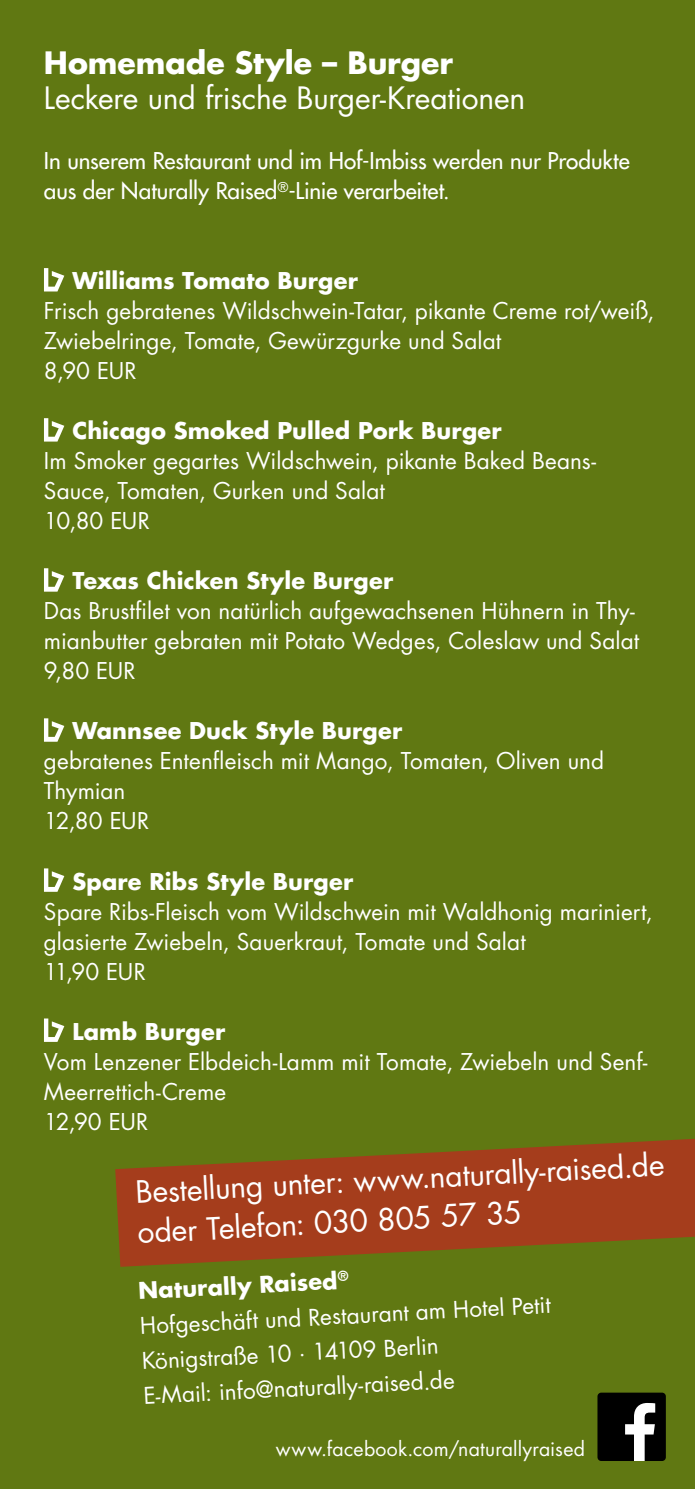
<style>
.page{position:relative;width:695px;height:1489px;background:#fff}
.page>*{position:absolute;margin:0;border:0;box-sizing:border-box;transform-origin:0 0}
.t1{font:30px "Futura";letter-spacing:-.005em;color:#fff}
.t2{font:700 30px "Futura";color:#fff}
.t3{font:22.5px/30px "Futura";letter-spacing:.005em;color:#fff}
.t4{font:700 22.5px "Futura";letter-spacing:.005em;color:#fff}
.t5{font:22.5px/30px "Futura";letter-spacing:-.005em;color:#fff}
.t6{font:19.5px "Futura";letter-spacing:.015em;color:#fff}
</style>
<div class="page">
<div style="left:0;top:0;width:694px;height:1488px;background:#607812"></div>
<svg style="left:44px;top:268px;width:20px;height:23px"></svg>
<svg style="left:44px;top:418px;width:20px;height:23px"></svg>
<svg style="left:44px;top:568px;width:20px;height:23px"></svg>
<svg style="left:44px;top:718px;width:20px;height:23px"></svg>
<svg style="left:44px;top:868px;width:20px;height:23px"></svg>
<svg style="left:44px;top:1018px;width:20px;height:23px"></svg>
<div style="left:597px;top:1392px;width:68px;height:68px;background:#000;border-radius:4px"></div>
<svg style="left:625px;top:1403px;width:30px;height:57px"></svg>
<svg style="left:115px;top:1139px;width:579px;height:127px;fill:#a53d1c"></svg>
<p class="t2" style="left:44px;top:42px;width:410px">Homemade Style – Burger</p>
<p class="t1" style="left:44px;top:77px;width:483px">Leckere und frische Burger-Kreationen</p>
<p class="t5" style="left:44px;top:146px;width:587px">In unserem Restaurant und im Hof-Imbiss werden nur Produkte aus der Naturally Raised<sup>®</sup>-Linie verarbeitet.</p>
<p class="t4" style="left:72px;top:265px;width:287px">Williams Tomato Burger</p>
<p class="t3" style="left:44px;top:295px;width:611px">Frisch gebratenes Wildschwein-Tatar, pikante Creme rot/weiß,<br>Zwiebelringe, Tomate, Gewürzgurke und Salat</p>
<p class="t3" style="left:44px;top:355px;width:94px">8,90 EUR</p>
<p class="t4" style="left:72px;top:415px;width:431px">Chicago Smoked Pulled Pork Burger</p>
<p class="t3" style="left:44px;top:445px;width:553px">Im Smoker gegartes Wildschwein, pikante Baked Beans-</p>
<p class="t3" style="left:44px;top:475px;width:342px">Sauce, Tomaten, Gurken und Salat</p>
<p class="t3" style="left:44px;top:505px;width:107px">10,80 EUR</p>
<p class="t4" style="left:72px;top:565px;width:322px">Texas Chicken Style Burger</p>
<p class="t3" style="left:44px;top:595px;width:592px">Das Brustfilet von natürlich aufgewachsenen Hühnern in Thy-</p>
<p class="t3" style="left:44px;top:625px;width:596px">mianbutter gebraten mit Potato Wedges, Coleslaw und Salat</p>
<p class="t3" style="left:44px;top:655px;width:93px">9,80 EUR</p>
<p class="t4" style="left:72px;top:715px;width:331px">Wannsee Duck Style Burger</p>
<p class="t3" style="left:44px;top:745px;width:561px">gebratenes Entenfleisch mit Mango, Tomaten, Oliven und<br>Thymian</p>
<p class="t3" style="left:44px;top:805px;width:107px">12,80 EUR</p>
<p class="t4" style="left:72px;top:865px;width:282px">Spare Ribs Style Burger</p>
<p class="t3" style="left:44px;top:895px;width:610px">Spare Ribs-Fleisch vom Wildschwein mit Waldhonig mariniert, glasierte Zwiebeln, Sauerkraut, Tomate und Salat</p>
<p class="t3" style="left:44px;top:955px;width:103px">11,90 EUR</p>
<p class="t4" style="left:72px;top:1015px;width:154px">Lamb Burger</p>
<p class="t3" style="left:44px;top:1045px;width:605px">Vom Lenzener Elbdeich-Lamm mit Tomate, Zwiebeln und Senf-</p>
<p class="t3" style="left:44px;top:1075px;width:184px">Meerrettich-Creme</p>
<p class="t3" style="left:44px;top:1105px;width:106px">12,90 EUR</p>
<p class="t1" style="left:134px;top:1171px;width:531px;rotate:-3deg">Bestellung unter: www.naturally-raised.de</p>
<p class="t1" style="left:136px;top:1211px;width:386px;rotate:-3deg">oder Telefon: 030 805 57 35</p>
<p class="t4" style="left:137px;top:1275px;width:212px;rotate:-3deg">Naturally Raised<sup>®</sup></p>
<p class="t3" style="left:139px;top:1310px;width:412px;rotate:-3deg">Hofgeschäft und Restaurant am Hotel Petit</p>
<p class="t3" style="left:141px;top:1345px;width:298px;rotate:-3deg">Königstraße 10 · 14109 Berlin</p>
<p class="t3" style="left:143px;top:1380px;width:313px;rotate:-3deg">E-Mail: info@naturally-raised.de</p>
<p class="t6" style="left:276px;top:1435px;width:310px">www.facebook.com/naturallyraised</p>
</div>
